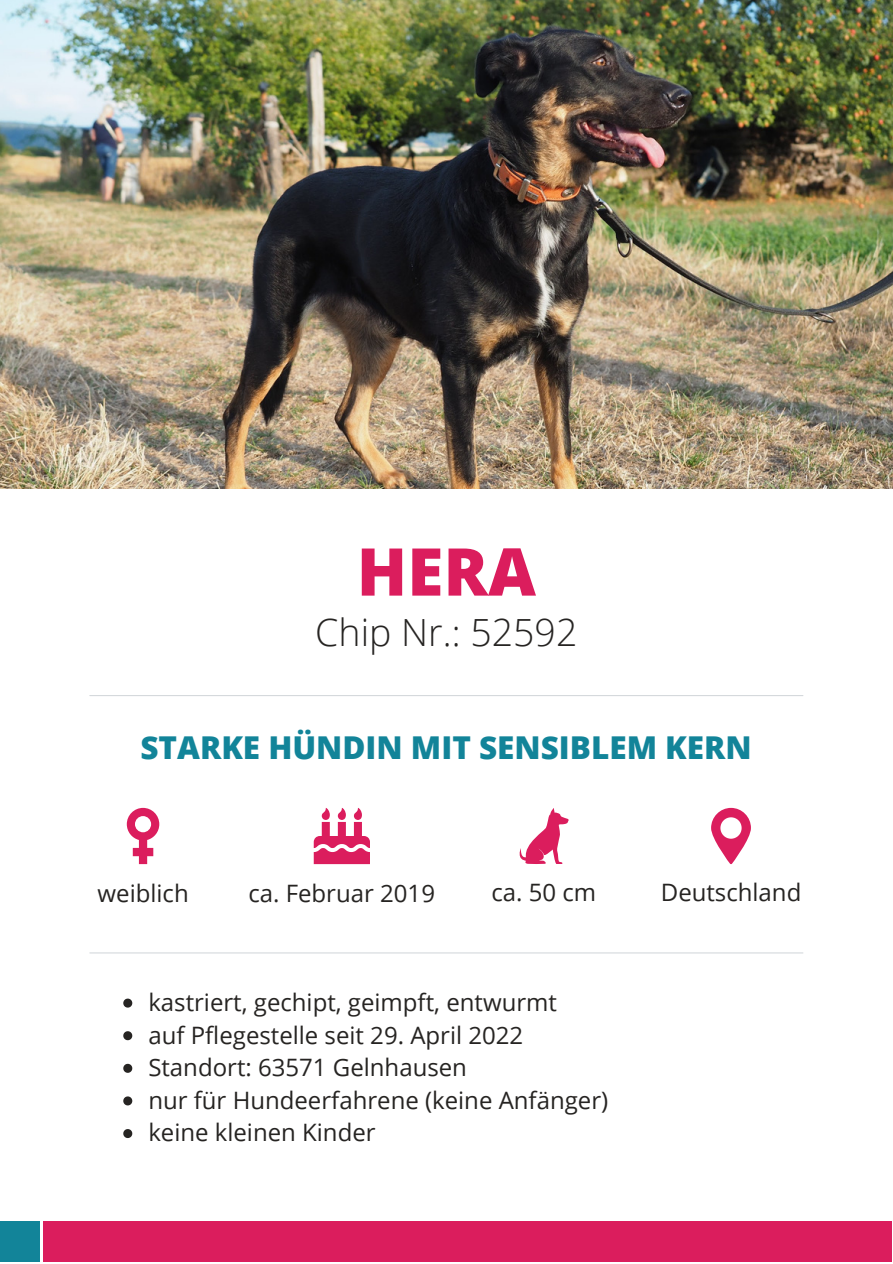
<style>
.page{position:relative;width:893px;height:1264px;background:#fff}
.page>*{position:absolute;margin:0;border:0;box-sizing:border-box;transform-origin:0 0}
.t1{font:800 66px "Open Sans";color:#db1d5d}
.t2{font:300 37.5px "Open Sans";color:#262422}
.t3{font:800 31.5px "Open Sans";color:#128499}
.t4{font:24px/32.5px "Open Sans";color:#262422}
</style>
<div class="page">
<svg style="left:127px;top:807px;width:32px;height:57px"></svg>
<img style="left:0;top:0;width:892px;height:489px">
<div style="left:43px;top:1221px;width:849px;height:41px;background:#db1d5d"></div>
<div style="left:0;top:1221px;width:39px;height:41px;background:#128499"></div>
<hr style="left:90px;top:695px;width:712px;height:1px;background:#d5d9dc">
<svg style="left:314px;top:808px;width:56px;height:56px"></svg>
<svg style="left:519px;top:808px;width:50px;height:56px"></svg>
<svg style="left:711px;top:807px;width:39px;height:57px"></svg>
<hr style="left:90px;top:952px;width:712px;height:1px;background:#d5d9dc">
<svg style="left:123px;top:998px;width:9px;height:9px"></svg>
<svg style="left:123px;top:1031px;width:9px;height:9px"></svg>
<svg style="left:123px;top:1063px;width:9px;height:9px"></svg>
<svg style="left:123px;top:1096px;width:9px;height:9px"></svg>
<svg style="left:123px;top:1129px;width:9px;height:8px"></svg>
<h1 class="t1" style="left:356px;top:525px;width:181px">HERA</h1>
<h2 class="t2" style="left:315px;top:606px;width:263px">Chip Nr.: 52592</h2>
<h3 class="t3" style="left:140px;top:725px;width:612px">STARKE HÜNDIN MIT SENSIBLEM KERN</h3>
<p class="t4" style="left:98px;top:875px;width:93px">weiblich</p>
<p class="t4" style="left:248px;top:875px;width:188px">ca. Februar 2019</p>
<p class="t4" style="left:491px;top:875px;width:106px">ca. 50 cm</p>
<p class="t4" style="left:660px;top:875px;width:142px">Deutschland</p>
<p class="t4" style="left:148px;top:985px;width:461px">kastriert, gechipt, geimpft, entwurmt<br>auf Pflegestelle seit 29. April 2022<br>Standort: 63571 Gelnhausen<br>nur für Hundeerfahrene (keine Anfänger) keine kleinen Kinder</p>
</div>
